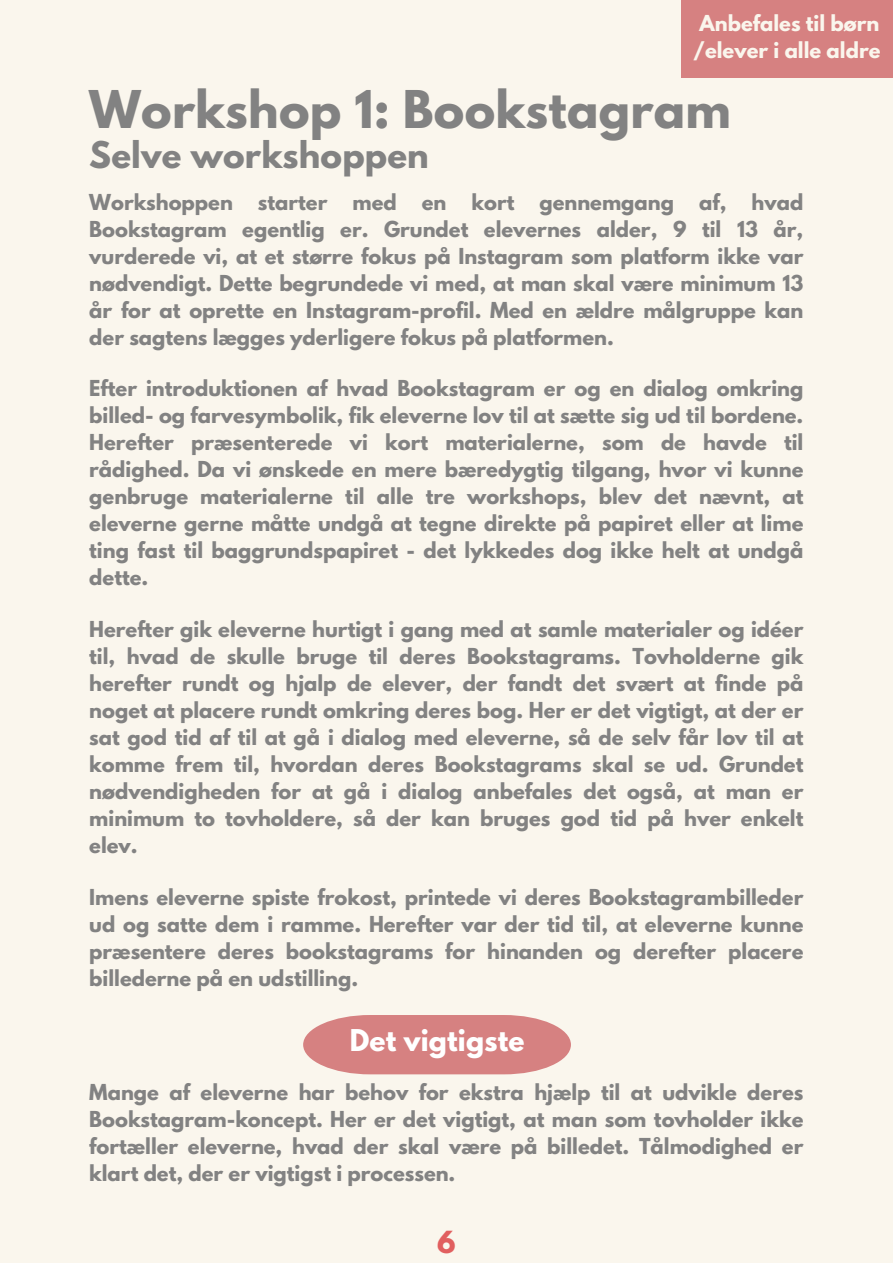
<style>
.page{position:relative;width:893px;height:1264px;background:#fff}
.page>*{position:absolute;margin:0;border:0;box-sizing:border-box;transform-origin:0 0}
.t1{font:700 46.05px "League Spartan";letter-spacing:.005em;color:#828282}
.t2{font:700 32.55px "League Spartan";letter-spacing:.005em;color:#828282}
.t3{font:700 27px "League Spartan";color:#e15f5f}
.t4{font:700 26.55px "League Spartan";letter-spacing:.005em;color:#fff}
.t5{font:700 19.5px/27px "League Spartan";color:#828282;text-align:justify}
.t6{font:700 19.5px/27px "League Spartan";color:#faf6ed;text-align:center}
</style>
<div class="page">
<div style="left:0;top:0;width:892px;height:1262px;background:#faf6ed"></div>
<div style="left:681px;top:0;width:211px;height:78px;background:#d68181"></div>
<svg style="left:303px;top:1015px;width:268px;height:59px"></svg>
<p class="t6" style="left:693px;top:12px;width:189px">Anbefales til børn /elever i alle aldre</p>
<p class="t1" style="left:89px;top:87px;width:643px">Workshop 1: Bookstagram</p>
<p class="t2" style="left:89px;top:138px;width:341px">Selve workshoppen</p>
<p class="t5" style="left:89px;top:191px;width:145px">Workshoppen</p>
<p class="t5" style="left:258px;top:191px;width:71px">starter</p>
<p class="t5" style="left:352px;top:191px;width:46px">med</p>
<p class="t5" style="left:422px;top:191px;width:26px">en</p>
<p class="t5" style="left:471px;top:191px;width:44px">kort</p>
<p class="t5" style="left:539px;top:191px;width:136px">gennemgang</p>
<p class="t5" style="left:699px;top:191px;width:29px">af,</p>
<p class="t5" style="left:89px;top:191px;width:715px;text-indent:662px">hvad Bookstagram egentlig er. Grundet elevernes alder, 9 til 13 år, vurderede vi, at et større fokus på Instagram som platform ikke var nødvendigt. Dette begrundede vi med, at man skal være minimum 13 år for at oprette en Instagram-profil. Med en ældre målgruppe kan der sagtens lægges yderligere fokus på platformen.</p>
<p class="t5" style="left:89px;top:377px;width:715px">Efter introduktionen af hvad Bookstagram er og en dialog omkring billed- og farvesymbolik, fik eleverne lov til at sætte sig ud til bordene.<br>Herefter præsenterede vi kort materialerne, som de havde til rådighed. Da vi ønskede en mere bæredygtig tilgang, hvor vi kunne genbruge materialerne til alle tre workshops, blev det nævnt, at eleverne gerne måtte undgå at tegne direkte på papiret eller at lime ting fast til baggrundspapiret - det lykkedes dog ikke helt at undgå dette.</p>
<p class="t5" style="left:89px;top:618px;width:715px">Herefter gik eleverne hurtigt i gang med at samle materialer og idéer til, hvad de skulle bruge til deres Bookstagrams. Tovholderne gik herefter rundt og hjalp de elever, der fandt det svært at finde på noget at placere rundt omkring deres bog. Her er det vigtigt, at der er sat god tid af til at gå i dialog med eleverne, så de selv får lov til at komme frem til, hvordan deres Bookstagrams skal se ud. Grundet nødvendigheden for at gå i dialog anbefales det også, at man er minimum to tovholdere, så der kan bruges god tid på hver enkelt elev.</p>
<p class="t5" style="left:89px;top:885px;width:715px">Imens eleverne spiste frokost, printede vi deres Bookstagrambilleder ud og satte dem i ramme. Herefter var der tid til, at eleverne kunne præsentere deres bookstagrams for hinanden og derefter placere billederne på en udstilling.</p>
<p class="t4" style="left:349px;top:1027px;width:176px">Det vigtigste</p>
<p class="t5" style="left:89px;top:1081px;width:715px">Mange af eleverne har behov for ekstra hjælp til at udvikle deres Bookstagram-koncept. Her er det vigtigt, at man som tovholder ikke fortæller eleverne, hvad der skal være på billedet. Tålmodighed er klart det, der er vigtigst i processen.</p>
<p class="t3" style="left:437px;top:1228px;width:20px">6</p>
</div>
